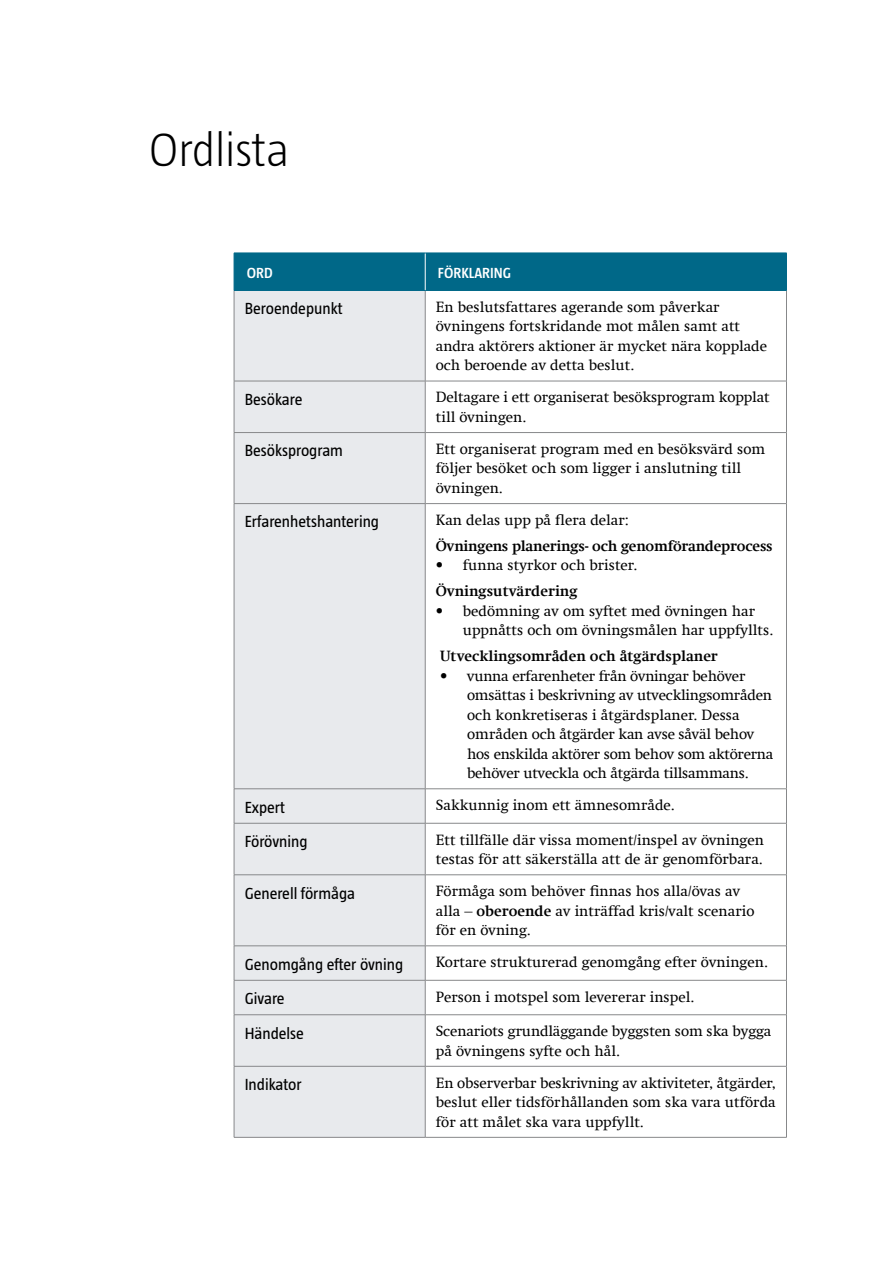
<style>
.page{position:relative;width:893px;height:1263px;background:#fff}
.page>*{position:absolute;margin:0;border:0;box-sizing:border-box;transform-origin:0 0}
.t1{font:300 48px "Taz";color:#000}
.t2{font:16.5px "Taz";color:#000}
.t3{font:15px/19.5px "Swift Com";color:#000}
.t4{font:700 15px "Swift Com";color:#000}
.t5{font:600 15px "Taz";color:#fff}
.s1{font-weight:700}
</style>
<div class="page">
<div style="left:235px;top:254px;width:551px;height:36px;background:#006888"></div>
<div style="left:235px;top:291px;width:190px;height:846px;background:#e8eaed"></div>
<hr style="left:234px;top:291px;width:1px;height:90px;background:#87888a">
<hr style="left:425px;top:291px;width:1px;height:90px;background:#87888a">
<hr style="left:786px;top:291px;width:1px;height:90px;background:#87888a">
<hr style="left:234px;top:381px;width:191px;height:1px;background:#87888a">
<hr style="left:234px;top:381px;width:1px;height:51px;background:#87888a">
<hr style="left:425px;top:381px;width:362px;height:1px;background:#87888a">
<hr style="left:425px;top:381px;width:1px;height:51px;background:#87888a">
<hr style="left:786px;top:381px;width:1px;height:51px;background:#87888a">
<hr style="left:234px;top:432px;width:191px;height:1px;background:#87888a">
<hr style="left:234px;top:433px;width:1px;height:70px;background:#87888a">
<hr style="left:425px;top:432px;width:362px;height:1px;background:#87888a">
<hr style="left:425px;top:433px;width:1px;height:70px;background:#87888a">
<hr style="left:786px;top:433px;width:1px;height:70px;background:#87888a">
<hr style="left:234px;top:503px;width:191px;height:1px;background:#87888a">
<hr style="left:234px;top:504px;width:1px;height:285px;background:#87888a">
<hr style="left:425px;top:503px;width:362px;height:1px;background:#87888a">
<hr style="left:425px;top:504px;width:1px;height:285px;background:#87888a">
<hr style="left:786px;top:504px;width:1px;height:285px;background:#87888a">
<hr style="left:234px;top:788px;width:191px;height:1px;background:#87888a">
<hr style="left:234px;top:789px;width:1px;height:34px;background:#87888a">
<hr style="left:425px;top:788px;width:362px;height:1px;background:#87888a">
<hr style="left:425px;top:789px;width:1px;height:34px;background:#87888a">
<hr style="left:786px;top:789px;width:1px;height:34px;background:#87888a">
<hr style="left:234px;top:823px;width:191px;height:1px;background:#87888a">
<hr style="left:234px;top:823px;width:1px;height:51px;background:#87888a">
<hr style="left:425px;top:823px;width:362px;height:1px;background:#87888a">
<hr style="left:425px;top:823px;width:1px;height:51px;background:#87888a">
<hr style="left:786px;top:823px;width:1px;height:51px;background:#87888a">
<hr style="left:234px;top:874px;width:191px;height:1px;background:#87888a">
<hr style="left:234px;top:875px;width:1px;height:71px;background:#87888a">
<hr style="left:425px;top:874px;width:362px;height:1px;background:#87888a">
<hr style="left:425px;top:875px;width:1px;height:71px;background:#87888a">
<hr style="left:786px;top:875px;width:1px;height:71px;background:#87888a">
<hr style="left:234px;top:945px;width:191px;height:1px;background:#87888a">
<hr style="left:234px;top:946px;width:1px;height:34px;background:#87888a">
<hr style="left:425px;top:945px;width:362px;height:1px;background:#87888a">
<hr style="left:425px;top:946px;width:1px;height:34px;background:#87888a">
<hr style="left:786px;top:946px;width:1px;height:34px;background:#87888a">
<hr style="left:234px;top:980px;width:191px;height:1px;background:#87888a">
<hr style="left:234px;top:980px;width:1px;height:34px;background:#87888a">
<hr style="left:425px;top:980px;width:362px;height:1px;background:#87888a">
<hr style="left:425px;top:980px;width:1px;height:34px;background:#87888a">
<hr style="left:786px;top:980px;width:1px;height:34px;background:#87888a">
<hr style="left:234px;top:1014px;width:191px;height:1px;background:#87888a">
<hr style="left:234px;top:1015px;width:1px;height:51px;background:#87888a">
<hr style="left:425px;top:1014px;width:362px;height:1px;background:#87888a">
<hr style="left:425px;top:1015px;width:1px;height:51px;background:#87888a">
<hr style="left:786px;top:1015px;width:1px;height:51px;background:#87888a">
<hr style="left:234px;top:1066px;width:191px;height:1px;background:#87888a">
<hr style="left:234px;top:1066px;width:1px;height:71px;background:#87888a">
<hr style="left:425px;top:1066px;width:362px;height:1px;background:#87888a">
<hr style="left:425px;top:1066px;width:1px;height:71px;background:#87888a">
<hr style="left:786px;top:1066px;width:1px;height:71px;background:#87888a">
<hr style="left:234px;top:1137px;width:191px;height:1px;background:#87888a">
<hr style="left:425px;top:1137px;width:362px;height:1px;background:#87888a">
<hr style="left:425px;top:253px;width:1px;height:37px;background:#fff">
<hr style="left:234px;top:253px;width:191px;height:1px;background:#006888">
<hr style="left:234px;top:253px;width:1px;height:37px;background:#006888">
<hr style="left:234px;top:290px;width:191px;height:1px;background:#006888">
<hr style="left:425px;top:253px;width:362px;height:1px;background:#006888">
<hr style="left:786px;top:253px;width:1px;height:37px;background:#006888">
<hr style="left:425px;top:290px;width:362px;height:1px;background:#006888">
<h1 class="t1" style="left:149px;top:123px;width:142px">Ordlista</h1>
<p class="t5" style="left:247px;top:264px;width:28px">ORD</p>
<p class="t5" style="left:438px;top:264px;width:75px">FÖRKLARING</p>
<p class="t2" style="left:245px;top:299px;width:99px">Beroendepunkt</p>
<p class="t3" style="left:436px;top:297px;width:333px">En beslutsfattares agerande som påverkar övningens fortskridande mot målen samt att andra aktörers aktioner är mycket nära kopplade och beroende av detta beslut.</p>
<p class="t2" style="left:245px;top:390px;width:59px">Besökare</p>
<p class="t3" style="left:436px;top:388px;width:335px">Deltagare i ett organiserat besöksprogram kopplat till övningen.</p>
<p class="t2" style="left:245px;top:441px;width:100px">Besöksprogram</p>
<p class="t3" style="left:436px;top:439px;width:331px">Ett organiserat program med en besöksvärd som följer besöket och som ligger i anslutning till övningen.</p>
<p class="t2" style="left:245px;top:513px;width:136px">Erfarenhetshantering</p>
<p class="t3" style="left:436px;top:510px;width:195px">Kan delas upp på flera delar:</p>
<p class="t4" style="left:436px;top:537px;width:338px">Övningens planerings- och genomförandeprocess</p>
<p class="t3" style="left:436px;top:555px;width:203px">• funna styrkor och brister.</p>
<p class="t4" style="left:436px;top:582px;width:143px">Övningsutvärdering</p>
<p class="t3" style="left:463px;top:601px;width:312px;text-indent:-27px">• bedömning av om syftet med övningen har uppnåtts och om övningsmålen har uppfyllts.</p>
<p class="t4" style="left:440px;top:647px;width:279px">Utvecklingsområden och åtgärdsplaner</p>
<p class="t3" style="left:467px;top:666px;width:308px;text-indent:-27px">• vunna erfarenheter från övningar behöver omsättas i beskrivning av utvecklingsområden och konkretiseras i åtgärdsplaner. Dessa områden och åtgärder kan avse såväl behov hos enskilda aktörer som behov som aktörerna behöver utveckla och åtgärda tillsammans.</p>
<p class="t2" style="left:245px;top:798px;width:42px">Expert</p>
<p class="t3" style="left:436px;top:795px;width:241px">Sakkunnig inom ett ämnesområde.</p>
<p class="t2" style="left:245px;top:832px;width:64px">Förövning</p>
<p class="t3" style="left:436px;top:830px;width:330px">Ett tillfälle där vissa moment/inspel av övningen testas för att säkerställa att de är genomförbara.</p>
<p class="t2" style="left:245px;top:884px;width:112px">Generell förmåga</p>
<p class="t3" style="left:436px;top:881px;width:320px">Förmåga som behöver finnas hos alla/övas av alla – <span class="s1">oberoende</span> av inträffad kris/valt scenario för en övning.</p>
<p class="t2" style="left:245px;top:955px;width:160px">Genomgång efter övning</p>
<p class="t3" style="left:436px;top:952px;width:334px">Kortare strukturerad genomgång efter övningen.</p>
<p class="t2" style="left:245px;top:989px;width:41px">Givare</p>
<p class="t3" style="left:436px;top:987px;width:260px">Person i motspel som levererar inspel.</p>
<p class="t2" style="left:245px;top:1024px;width:61px">Händelse</p>
<p class="t3" style="left:436px;top:1021px;width:337px">Scenariots grundläggande byggsten som ska bygga på övningens syfte och hål.</p>
<p class="t2" style="left:245px;top:1075px;width:58px">Indikator</p>
<p class="t3" style="left:436px;top:1073px;width:341px;text-align:justify">En observerbar beskrivning av aktiviteter, åtgärder, beslut eller tidsförhållanden som ska vara utförda för att målet ska vara uppfyllt.</p>
</div>
